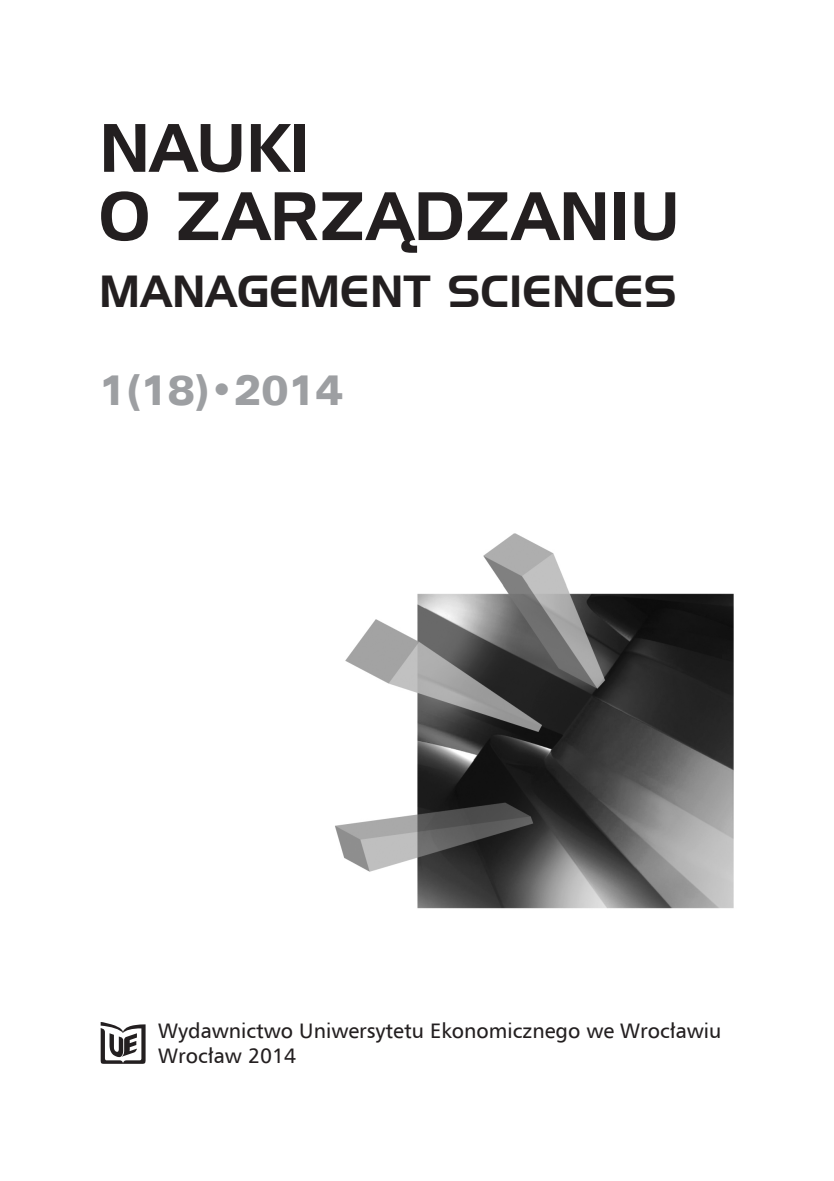
<style>
.page{position:relative;width:834px;height:1181px;background:#fff}
.page>*{position:absolute;margin:0;border:0;box-sizing:border-box;transform-origin:0 0}
.t1{font:66.5px/68.2px "Handel Gothic EU";color:#231f20}
.t2{font:43.75px "Handel Gothic EU";letter-spacing:.01em;color:#231f20}
.t3{font:42px "Zurich Blk Ex EU";color:#9d9fa2;scale:.85 1}
.t4{font:21px/25.2px "Humnst 777 EU";color:#231f20}
</style>
<div class="page">
<svg style="left:101px;top:1022px;width:44px;height:42px"></svg>
<img style="left:335px;top:533px;width:399px;height:376px">
<h1 class="t1" style="left:99px;top:114px;width:582px">NAUKI<br>O ZARZĄDZANIU</h1>
<h2 class="t2" style="left:99px;top:264px;width:578px">MANAGEMENT SCIENCES</h2>
<h3 class="t3" style="left:99px;top:365px;width:288px">1(18)•2014</h3>
<p class="t4" style="left:158px;top:1017px;width:564px">Wydawnictwo Uniwersytetu Ekonomicznego we Wrocławiu<br>Wrocław 2014</p>
</div>
